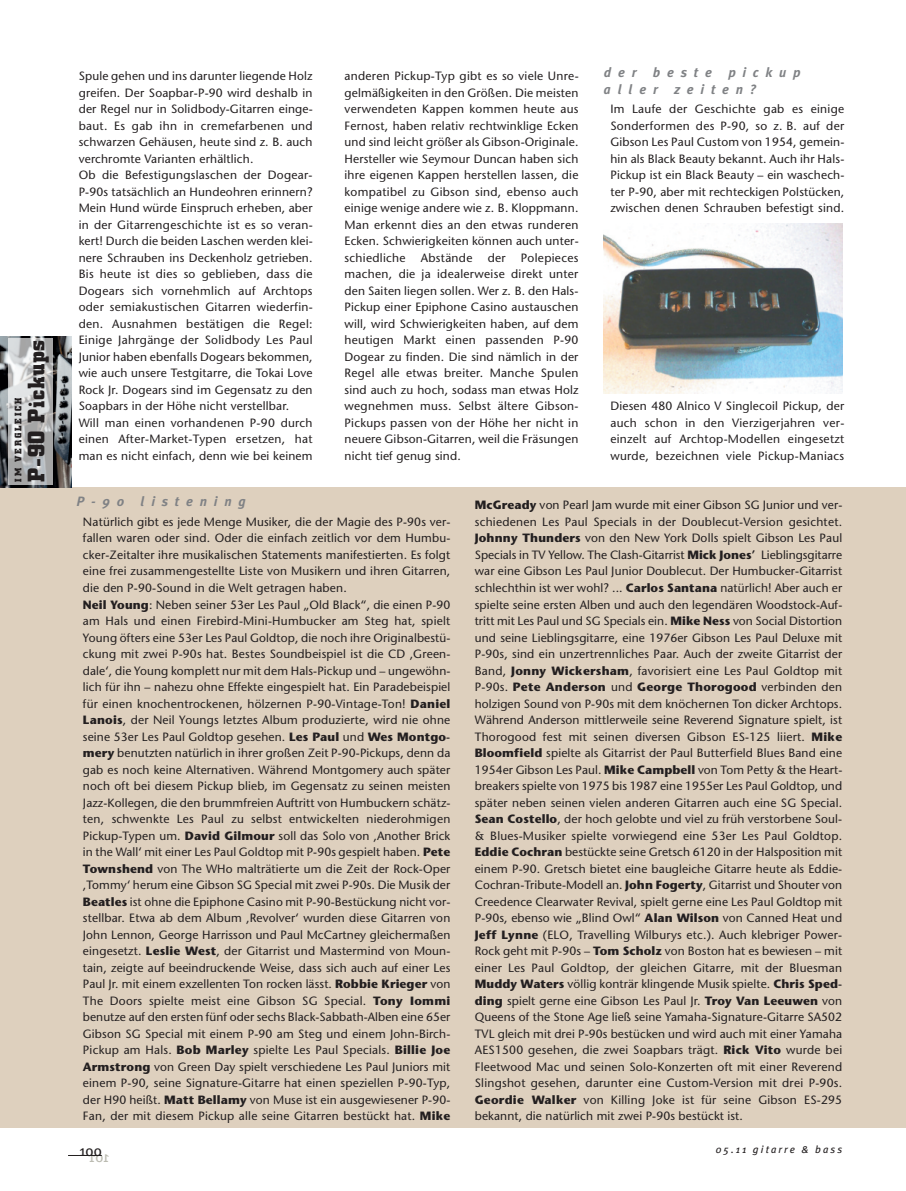
<style>
.page{position:relative;width:906px;height:1191px;background:#fff}
.page>*{position:absolute;margin:0;border:0;box-sizing:border-box;transform-origin:0 0}
.t1{font:700 24px "Square";letter-spacing:.025em;color:#231f20}
.t2{font:15px "Meta Plus";color:#231f20}
.t3{font:italic 700 13.5px/16.5px "Meta Plus";letter-spacing:.5em;color:#808285}
.t4{font:12px/16.5px "Stone Sans";letter-spacing:.015em;color:#231f20;text-align:justify}
.t5{font:italic 10.5px "Meta Plus";letter-spacing:.2em;color:#231f20}
.t6{font:700 9.6px "Square";letter-spacing:.2em;color:#231f20}
.s1{font-weight:700}
</style>
<div class="page">
<hr style="left:68px;top:1155px;width:34px;height:1px;background:#231f20">
<img style="left:604px;top:223px;width:238px;height:171px">
<div style="left:0;top:487px;width:906px;height:640px;background:#ded0be"></div>
<img style="left:0;top:336px;width:72px;height:152px">
<div style="left:8px;top:338px;width:45px;height:147px;background:#fff;opacity:.65"></div>
<h1 class="t1" style="left:21px;top:481px;width:143px;rotate:-90deg">P-90 Pickups</h1>
<p class="t6" style="left:12px;top:481px;width:86px;rotate:-90deg">IM VERGLEICH</p>
<p class="t4" style="left:79px;top:68px;width:236px;text-align:left">Spule gehen und ins darunter liegende Holz greifen. Der Soapbar-P-90 wird deshalb in der Regel nur in Solidbody-Gitarren einge&shy;baut. Es gab ihn in cremefarbenen und schwarzen Gehäusen, heute sind z. B. auch verchromte Varianten erhältlich.<br>Ob die Befestigungslaschen der Dogear-P-90s tatsächlich an Hundeohren erinnern?<br>Mein Hund würde Einspruch erheben, aber in der Gitarrengeschichte ist es so veran&shy;kert! Durch die beiden Laschen werden klei&shy;nere Schrauben ins Deckenholz getrieben.<br>Bis heute ist dies so geblieben, dass die Dogears sich vornehmlich auf Archtops oder semiakustischen Gitarren wiederfin&shy;den. Ausnahmen bestätigen die Regel:<br>Einige Jahrgänge der Solidbody Les Paul Junior haben ebenfalls Dogears bekommen, wie auch unsere Testgitarre, die Tokai Love Rock Jr. Dogears sind im Gegensatz zu den Soapbars in der Höhe nicht verstellbar.<br>Will man einen vorhandenen P-90 durch einen After-Market-Typen ersetzen, hat man es nicht einfach, denn wie bei keinem</p>
<p class="t4" style="left:344px;top:68px;width:236px">anderen Pickup-Typ gibt es so viele Unre&shy;gelmäßigkeiten in den Größen. Die meisten verwendeten Kappen kommen heute aus Fernost, haben relativ rechtwinklige Ecken und sind leicht größer als Gibson-Originale.<br>Hersteller wie Seymour Duncan haben sich ihre eigenen Kappen herstellen lassen, die kompatibel zu Gibson sind, ebenso auch einige wenige andere wie z. B. Kloppmann.<br>Man erkennt dies an den etwas runderen Ecken. Schwierigkeiten können auch unter&shy;schiedliche</p>
<p class="t4" style="left:344px;top:249px;width:235px;text-indent:176px">Polepieces machen, die ja idealerweise direkt unter den Saiten liegen sollen. Wer z. B. den Hals-Pickup einer Epiphone Casino austauschen will, wird Schwierigkeiten haben, auf dem heutigen Markt einen passenden P-90<br>Dogear zu finden. Die sind nämlich in der Regel alle etwas breiter. Manche Spulen sind auch zu hoch, sodass man etwas Holz wegnehmen muss. Selbst ältere Gibson-Pickups passen von der Höhe her nicht in neuere Gibson-Gitarren, weil die Fräsungen nicht tief genug sind.</p>
<p class="t4" style="left:421px;top:249px;width:53px">Abstände</p>
<p class="t4" style="left:488px;top:249px;width:20px">der</p>
<p class="t3" style="left:604px;top:64px;width:198px">der beste pickup aller zeiten?</p>
<p class="t4" style="left:610px;top:101px;width:236px">Im Laufe der Geschichte gab es einige Sonderformen des P-90, so z. B. auf der Gibson Les Paul Custom von 1954, gemein&shy;hin als Black Beauty bekannt. Auch ihr Hals-Pickup ist ein Black Beauty – ein waschech&shy;ter P-90, aber mit rechteckigen Polstücken, zwischen denen Schrauben befestigt sind.</p>
<p class="t4" style="left:610px;top:398px;width:235px">Diesen 480 Alnico V Singlecoil Pickup, der auch schon in den Vierzigerjahren ver&shy;einzelt auf Archtop-Modellen eingesetzt wurde, bezeichnen viele Pickup-Maniacs</p>
<p class="t3" style="left:77px;top:493px;width:171px">P-90 listening</p>
<p class="t4" style="left:83px;top:513px;width:369px;text-align:left">Natürlich gibt es jede Menge Musiker, die der Magie des P-90s ver&shy;fallen waren oder sind. Oder die einfach zeitlich vor dem Humbu&shy;cker-Zeitalter ihre musikalischen Statements manifestierten. Es folgt eine frei zusammengestellte Liste von Musikern und ihren Gitarren, die den P-90-Sound in die Welt getragen haben.<br><span class="s1">Neil Young</span>: Neben seiner 53er Les Paul „Old Black“, die einen P-90 am Hals und einen Firebird-Mini-Humbucker am Steg hat, spielt Young öfters eine 53er Les Paul Goldtop, die noch ihre Originalbestü&shy;ckung mit zwei P-90s hat. Bestes Soundbeispiel ist die CD ‚Green&shy;dale‘, die Young komplett nur mit dem Hals-Pickup und – ungewöhn&shy;lich für ihn – nahezu ohne Effekte eingespielt hat. Ein Paradebeispiel für einen knochentrockenen, hölzernen P-90-Vintage-Ton! <span class="s1">Daniel Lanois</span>, der Neil Youngs letztes Album produzierte, wird nie ohne seine 53er Les Paul Goldtop gesehen. <span class="s1">Les Paul</span> und <span class="s1">Wes Montgo&shy;mery</span> benutzten natürlich in ihrer großen Zeit P-90-Pickups, denn da gab es noch keine Alternativen. Während Montgomery auch später noch oft bei diesem Pickup blieb, im Gegensatz zu seinen meisten Jazz-Kollegen, die den brummfreien Auftritt von Humbuckern schätz&shy;ten, schwenkte Les Paul zu selbst entwickelten niederohmigen Pickup-Typen um. <span class="s1">David Gilmour</span> soll das Solo von ‚Another Brick in the Wall‘ mit einer Les Paul Goldtop mit P-90s gespielt haben. <span class="s1">Pete Townshend</span> von The WHo malträtierte um die Zeit der Rock-Oper ‚Tommy‘ herum eine Gibson SG Special mit zwei P-90s. Die Musik der <span class="s1">Beatles</span> ist ohne die Epiphone Casino mit P-90-Bestückung nicht vor&shy;stellbar. Etwa ab dem Album ‚Revolver‘ wurden diese Gitarren von John Lennon, George Harrisson und Paul McCartney gleichermaßen eingesetzt. <span class="s1">Leslie West</span>, der Gitarrist und Mastermind von Moun&shy;tain, zeigte auf beeindruckende Weise, dass sich auch auf einer Les Paul Jr. mit einem exzellenten Ton rocken lässt. <span class="s1">Robbie Krieger</span> von The Doors spielte meist eine Gibson SG Special. <span class="s1">Tony Iommi </span>benutze auf den ersten fünf oder sechs Black-Sabbath-Alben eine 65er Gibson SG Special mit einem P-90 am Steg und einem John-Birch-Pickup am Hals. <span class="s1">Bob Marley</span> spielte Les Paul Specials. <span class="s1">Billie Joe Armstrong</span> von Green Day spielt verschiedene Les Paul Juniors mit einem P-90, seine Signature-Gitarre hat einen speziellen P-90-Typ, der H90 heißt. <span class="s1">Matt Bellamy</span> von Muse ist ein ausgewiesener P-90- Fan, der mit diesem Pickup alle seine Gitarren bestückt hat. <span class="s1">Mike</span></p>
<p class="t4" style="left:475px;top:497px;width:369px"><span class="s1">McGready</span> von Pearl Jam wurde mit einer Gibson SG Junior und ver&shy;schiedenen Les Paul Specials in der Doublecut-Version gesichtet.<br><span class="s1">Johnny Thunders</span> von den New York Dolls spielt Gibson Les Paul Specials in TV Yellow. The Clash-Gitarrist <span class="s1">Mick Jones’</span> Lieblingsgitarre war eine Gibson Les Paul Junior Doublecut. Der Humbucker-Gitarrist schlechthin ist wer wohl? ... <span class="s1">Carlos Santana</span> natürlich! Aber auch er spielte seine ersten Alben und auch den legendären Woodstock-Auf&shy;tritt mit Les Paul und SG Specials ein. <span class="s1">Mike Ness</span> von Social Distortion und seine Lieblingsgitarre, eine 1976er Gibson Les Paul Deluxe mit P-90s, sind ein unzertrennliches Paar. Auch der zweite Gitarrist der Band, <span class="s1">Jonny Wickersham</span>, favorisiert eine Les Paul Goldtop mit P-90s. <span class="s1">Pete Anderson</span> und <span class="s1">George Thorogood</span> verbinden den holzigen Sound von P-90s mit dem knöchernen Ton dicker Archtops.<br>Während Anderson mittlerweile seine Reverend Signature spielt, ist Thorogood fest mit seinen diversen Gibson ES-125 liiert. <span class="s1">Mike Bloomfield</span> spielte als Gitarrist der Paul Butterfield Blues Band eine 1954er Gibson Les Paul. <span class="s1">Mike Campbell</span> von Tom Petty &amp; the Heart&shy;breakers spielte von 1975 bis 1987 eine 1955er Les Paul Goldtop, und später neben seinen vielen anderen Gitarren auch eine SG Special.<br><span class="s1">Sean Costello</span>, der hoch gelobte und viel zu früh verstorbene Soul-&amp; Blues-Musiker spielte vorwiegend eine 53er Les Paul Goldtop.<br><span class="s1">Eddie Cochran</span> bestückte seine Gretsch 6120 in der Halsposition mit einem P-90. Gretsch bietet eine baugleiche Gitarre heute als Eddie-Cochran-Tribute-Modell an. <span class="s1">John Fogerty</span>, Gitarrist und Shouter von Creedence Clearwater Revival, spielt gerne eine Les Paul Goldtop mit P-90s, ebenso wie „Blind Owl“ <span class="s1">Alan Wilson</span> von Canned Heat und <span class="s1">Jeff Lynne</span> (ELO, Travelling Wilburys etc.). Auch klebriger Power-Rock geht mit P-90s – <span class="s1">Tom Scholz</span> von Boston hat es bewiesen – mit einer Les Paul Goldtop, der gleichen Gitarre, mit der Bluesman <span class="s1">Muddy Waters</span> völlig konträr klingende Musik spielte. <span class="s1">Chris Sped&shy;ding</span> spielt gerne eine Gibson Les Paul Jr. <span class="s1">Troy Van Leeuwen</span> von Queens of the Stone Age ließ seine Yamaha-Signature-Gitarre SA502<br>TVL gleich mit drei P-90s bestücken und wird auch mit einer Yamaha AES1500 gesehen, die zwei Soapbars trägt. <span class="s1">Rick Vito</span> wurde bei Fleetwood Mac und seinen Solo-Konzerten oft mit einer Reverend Slingshot gesehen, darunter eine Custom-Version mit drei P-90s.<br><span class="s1">Geordie Walker</span> von Killing Joke ist für seine Gibson ES-295 bekannt, die natürlich mit zwei P-90s bestückt ist.</p>
<p class="t2" style="left:80px;top:1141px;width:24px">100</p>
<p class="t5" style="left:715px;top:1143px;width:128px">05.11 gitarre &amp; bass</p>
</div>
